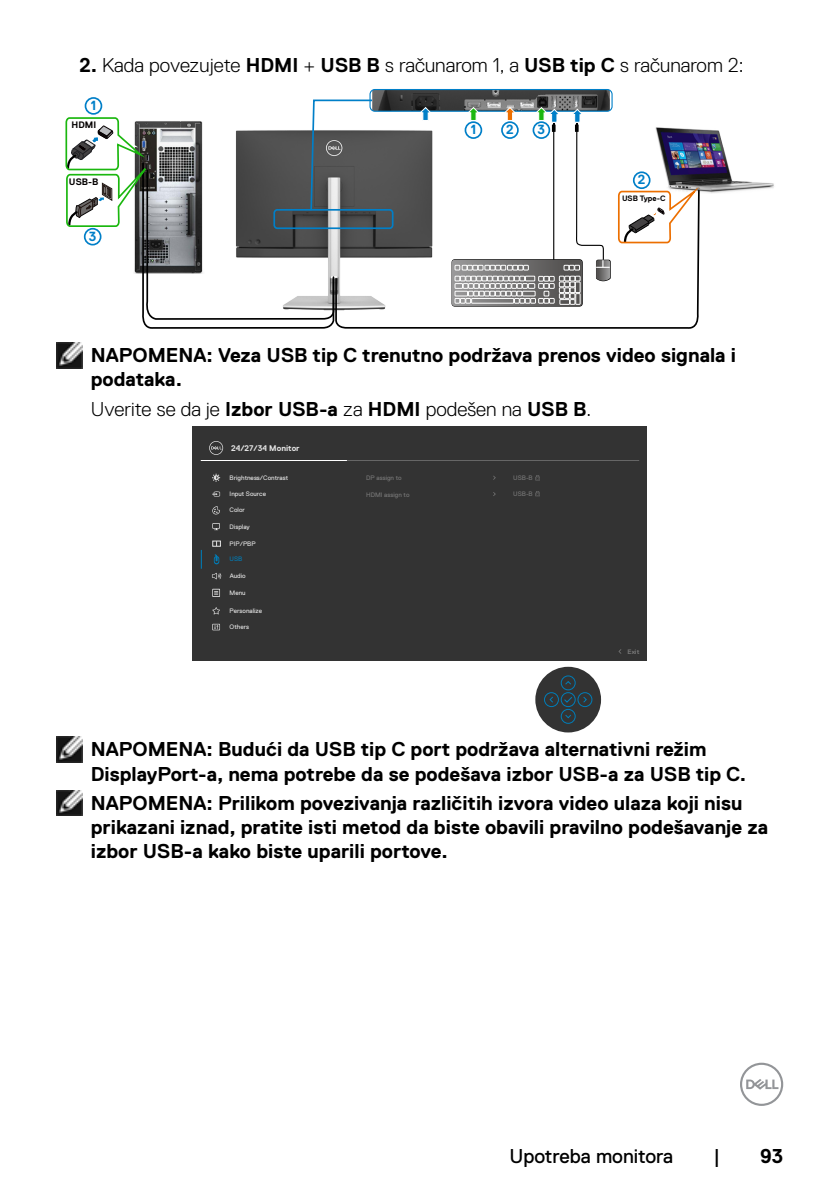
<style>
.page{position:relative;width:840px;height:1191px;background:#fff}
.page>*{position:absolute;margin:0;border:0;box-sizing:border-box;transform-origin:0 0}
.t1{font:700 20px/24px "Dell Replica";color:#000}
.t2{font:300 20px "Dell Replica";color:#000}
.t3{font:20px "Dell Replica";color:#000}
.t4{font:700 13.2px "Dell Replica";color:#007fc8}
.t5{font:700 9.4px "Dell Replica";color:#040000}
.t6{font:700 8.2px "Dell Replica";color:#e4e4e4}
.t7{font:700 7.8px "Dell Replica";color:#040000}
.t8{font:6.4px "Dell Replica";color:#e4e4e4}
.t9{font:6.4px "Dell Replica";color:#777}
.t10{font:700 6.4px "Dell Replica";color:#777}
.t11{font:6.4px "Dell Replica";color:#007db8}
.s1{font-weight:700}
</style>
<div class="page">
<svg style="left:740px;top:1062px;width:42px;height:44px"></svg>
<img style="left:372px;top:91px;width:237px;height:19px">
<div style="left:369px;top:89px;width:243px;height:23px;border:1px solid #007fc8;border-radius:5px"></div>
<img style="left:702px;top:129px;width:72px;height:64px">
<div style="left:373px;top:130px;width:60px;height:59px;background:#545454"></div>
<svg style="left:373px;top:189px;width:78px;height:140px"></svg>
<svg style="left:419px;top:107px;width:13px;height:13px"></svg>
<svg style="left:451px;top:107px;width:251px;height:222px"></svg>
<div style="left:532px;top:121px;width:18px;height:18px;border:2px solid #007fc8;border-radius:50%"></div>
<div style="left:632px;top:171px;width:18px;height:18px;border:2px solid #007fc8;border-radius:50%"></div>
<div style="left:501px;top:121px;width:17px;height:18px;border:2px solid #007fc8;border-radius:50%"></div>
<div style="left:85px;top:97px;width:17px;height:18px;border:2px solid #007fc8;border-radius:50%"></div>
<svg style="left:65px;top:99px;width:308px;height:230px"></svg>
<div style="left:84px;top:228px;width:17px;height:17px;border:2px solid #007fc8;border-radius:50%"></div>
<img style="left:57px;top:342px;width:25px;height:26px">
<div style="left:193px;top:426px;width:453px;height:235px;background:#333"></div>
<div style="left:535px;top:667px;width:65px;height:65px;background:#333;border-radius:50%"></div>
<div style="left:560px;top:692px;width:15px;height:15px;border:1px solid #007db8;border-radius:50%"></div>
<div style="left:560px;top:709px;width:15px;height:14px;border:1px solid #007db8;border-radius:50%"></div>
<div style="left:560px;top:675px;width:15px;height:15px;border:1px solid #007db8;border-radius:50%"></div>
<div style="left:544px;top:692px;width:14px;height:15px;border:1px solid #007db8;border-radius:50%"></div>
<div style="left:577px;top:692px;width:15px;height:15px;border:1px solid #007db8;border-radius:50%"></div>
<svg style="left:565px;top:714px;width:6px;height:4px"></svg>
<svg style="left:565px;top:681px;width:6px;height:4px"></svg>
<svg style="left:583px;top:697px;width:4px;height:6px"></svg>
<svg style="left:549px;top:696px;width:4px;height:7px"></svg>
<svg style="left:562px;top:695px;width:11px;height:8px"></svg>
<hr style="left:201px;top:460px;width:437px;height:1px;background:#666">
<hr style="left:201px;top:460px;width:146px;height:1px;background:#fff">
<svg style="left:209px;top:441px;width:14px;height:14px"></svg>
<svg style="left:201px;top:550px;width:1px;height:19px"></svg>
<svg style="left:212px;top:491px;width:8px;height:6px"></svg>
<svg style="left:212px;top:506px;width:8px;height:9px"></svg>
<svg style="left:212px;top:473px;width:8px;height:9px"></svg>
<svg style="left:212px;top:523px;width:8px;height:5px"></svg>
<svg style="left:213px;top:524px;width:6px;height:6px"></svg>
<svg style="left:212px;top:540px;width:9px;height:7px"></svg>
<svg style="left:212px;top:607px;width:8px;height:7px"></svg>
<svg style="left:212px;top:624px;width:8px;height:6px"></svg>
<svg style="left:213px;top:624px;width:6px;height:6px"></svg>
<svg style="left:212px;top:589px;width:8px;height:8px"></svg>
<div style="left:213px;top:589px;width:6px;height:7px;background:#333"></div>
<svg style="left:214px;top:591px;width:4px;height:4px"></svg>
<svg style="left:212px;top:573px;width:9px;height:6px"></svg>
<svg style="left:535px;top:475px;width:4px;height:5px"></svg>
<svg style="left:535px;top:491px;width:4px;height:5px"></svg>
<svg style="left:214px;top:554px;width:5px;height:10px"></svg>
<img style="left:57px;top:736px;width:25px;height:26px">
<img style="left:57px;top:790px;width:25px;height:26px">
<p class="t2" style="left:79px;top:54px;width:665px"><span class="s1">2.</span> Kada povezujete <span class="s1">HDMI</span> + <span class="s1">USB B</span> s računarom 1, a <span class="s1">USB tip C</span> s računarom 2:</p>
<p class="t4" style="left:91px;top:98px;width:7px">1</p>
<p class="t5" style="left:72px;top:120px;width:26px">HDMI</p>
<p class="t5" style="left:69px;top:177px;width:31px">USB-B</p>
<p class="t4" style="left:89px;top:229px;width:9px">3</p>
<p class="t4" style="left:506px;top:122px;width:9px">2</p>
<p class="t4" style="left:470px;top:122px;width:7px">1</p>
<p class="t4" style="left:537px;top:122px;width:9px">3</p>
<p class="t4" style="left:637px;top:172px;width:9px">2</p>
<p class="t7" style="left:621px;top:194px;width:45px">USB Type-C</p>
<p class="t1" style="left:91px;top:343px;width:646px">NAPOMENA: Veza USB tip C trenutno podržava prenos video signala i podataka.</p>
<p class="t2" style="left:91px;top:398px;width:501px">Uverite se da je <span class="s1">Izbor USB-a</span> za <span class="s1">HDMI</span> podešen na <span class="s1">USB B</span>.</p>
<p class="t6" style="left:231px;top:443px;width:70px">24/27/34 Monitor</p>
<p class="t8" style="left:229px;top:474px;width:60px">Brightness/Contrast</p>
<p class="t8" style="left:229px;top:490px;width:38px">Input Source</p>
<p class="t8" style="left:229px;top:506px;width:17px">Color</p>
<p class="t8" style="left:229px;top:523px;width:22px">Display</p>
<p class="t8" style="left:229px;top:540px;width:27px">PIP/PBP</p>
<p class="t11" style="left:229px;top:555px;width:14px">USB</p>
<p class="t8" style="left:229px;top:572px;width:17px">Audio</p>
<p class="t8" style="left:229px;top:589px;width:18px">Menu</p>
<p class="t8" style="left:229px;top:607px;width:34px">Personalize</p>
<p class="t8" style="left:229px;top:623px;width:21px">Others</p>
<p class="t9" style="left:366px;top:474px;width:37px">DP assign to</p>
<p class="t9" style="left:513px;top:474px;width:21px">USB-B</p>
<p class="t9" style="left:366px;top:491px;width:45px">HDMI assign to</p>
<p class="t9" style="left:513px;top:490px;width:21px">USB-B</p>
<p class="t10" style="left:627px;top:648px;width:13px">Exit</p>
<p class="t1" style="left:91px;top:737px;width:656px">NAPOMENA: Budući da USB tip C port podržava alternativni režim<br>DisplayPort-a, nema potrebe da se podešava izbor USB-a za USB tip C.</p>
<p class="t1" style="left:91px;top:791px;width:678px">NAPOMENA: Prilikom povezivanja različitih izvora video ulaza koji nisu prikazani iznad, pratite isti metod da biste obavili pravilno podešavanje za izbor USB-a kako biste uparili portove.</p>
<p class="t3" style="left:509px;top:1144px;width:165px">Upotreba monitora</p>
<p class="t3" style="left:713px;top:1144px;width:8px">|</p>
<p class="t1" style="left:759px;top:1143px;width:24px">93</p>
</div>
